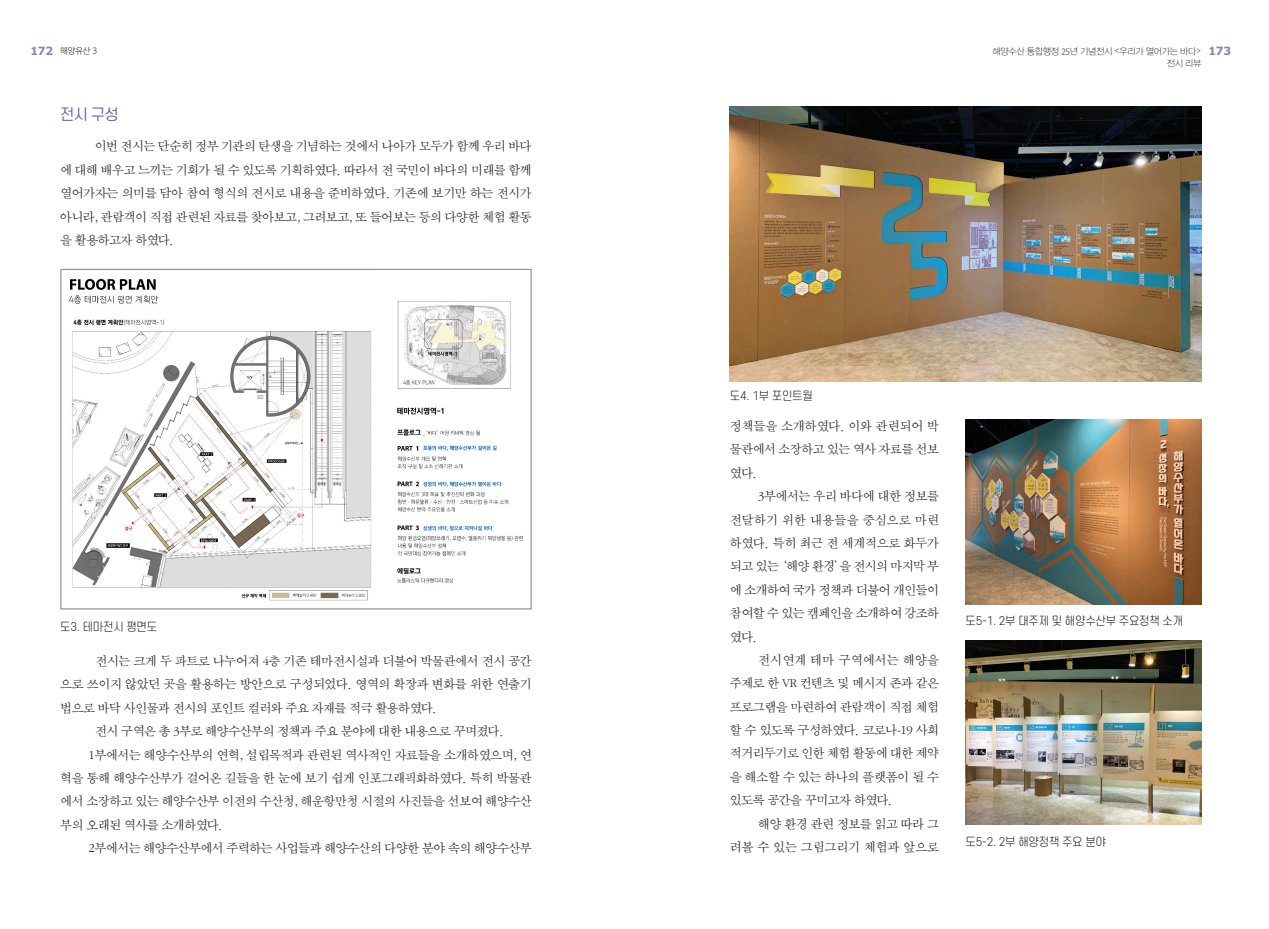
<style>
.page{position:relative;width:1269px;height:929px;background:#fff}
.page>*{position:absolute;margin:0;border:0;box-sizing:border-box;transform-origin:0 0}
.t1{font:15px "S Core Dream 4";color:#6768ad}
.t2{font:13.12px/23.4px "Sand Sm";letter-spacing:-.03em;color:#231f20;text-align:justify}
.t3{font:13.12px/23.4px "Sand Sm";letter-spacing:.005em;color:#231f20;text-align:right}
.t4{font:300 11.25px "S Core Dream 3";letter-spacing:-.025em;color:#231f20}
.t5{font:700 11.25px "Verdana";color:#8684bd}
.t6{font:9px/11.8px "YDVYGO11";letter-spacing:-.025em;color:#231f20;text-align:right}
.t7{font:200 9px "Apple SD Gothic Neo";color:#231f20}
.s1{font-family:"Verdana";font-weight:700;font-size:11.25px;color:#8684bd}
.s2{font-family:"Apple SD Gothic Neo";font-weight:200}
</style>
<div class="page">
<img style="left:69px;top:278px;width:454px;height:323px">
<div style="left:373px;top:270px;width:156px;height:22px;background:#fff"></div>
<img style="left:730px;top:106px;width:471px;height:275px">
<img style="left:965px;top:419px;width:236px;height:185px">
<img style="left:965px;top:640px;width:236px;height:184px">
<p class="t7" style="left:30px;top:46px;width:69px"><span class="s1">172</span> 해양유산 3</p>
<p class="t1" style="left:60px;top:108px;width:60px">전시 구성</p>
<p class="t2" style="left:60px;top:136px;width:473px;text-indent:34px">이번 전시는 단순히 정부 기관의 탄생을 기념하는 것에서 나아가 모두가 함께 우리 바다 에 대해 배우고 느끼는 기회가 될 수 있도록 기획하였다. 따라서 전 국민이 바다의 미래를 함께 열어가자는 의미를 담아 참여 형식의 전시로 내용을 준비하였다. 기존에 보기만 하는 전시가 아니라, 관람객이 직접 관련된 자료를 찾아보고, 그려보고, 또 들어보는 등의 다양한 체험 활동 을 활용하고자 하였다.</p>
<p class="t4" style="left:60px;top:622px;width:99px">도3. 테마전시 평면도</p>
<p class="t2" style="left:95px;top:650px;width:438px">전시는 크게 두 파트로 나누어져 4층 기존 테마전시실과 더불어 박물관에서 전시 공간</p>
<p class="t2" style="left:60px;top:674px;width:473px">으로 쓰이지 않았던 곳을 활용하는 방안으로 구성되었다. 영역의 확장과 변화를 위한 연출기</p>
<p class="t2" style="left:60px;top:697px;width:378px">법으로 바닥 사인물과 전시의 포인트 컬러와 주요 자재를 적극 활용하였다.</p>
<p class="t2" style="left:95px;top:720px;width:410px">전시 구역은 총 3부로 해양수산부의 정책과 주요 분야에 대한 내용으로 꾸며졌다.</p>
<p class="t2" style="left:89px;top:744px;width:444px">1부에서는 해양수산부의 연혁, 설립목적과 관련된 역사적인 자료들을 소개하였으며, 연</p>
<p class="t2" style="left:60px;top:767px;width:473px">혁을 통해 해양수산부가 걸어온 길들을 한 눈에 보기 쉽게 인포그래픽화하였다. 특히 박물관</p>
<p class="t2" style="left:60px;top:791px;width:473px">에서 소장하고 있는 해양수산부 이전의 수산청, 해운항만청 시절의 사진들을 선보여 해양수산</p>
<p class="t2" style="left:60px;top:814px;width:164px">부의 오래된 역사를 소개하였다.</p>
<p class="t2" style="left:89px;top:837px;width:444px">2부에서는 해양수산부에서 주력하는 사업들과 해양수산의 다양한 분야 속의 해양수산부</p>
<p class="t6" style="left:992px;top:46px;width:210px">해양수산 통합행정 <span class="s2">25</span>년 기념전시 <span class="s2">&lt;</span>우리가 열어가는 바다<span class="s2">&gt; </span>전시 리뷰</p>
<p class="t5" style="left:1208px;top:43px;width:24px">173</p>
<p class="t4" style="left:730px;top:390px;width:84px">도4. 1부 포인트월</p>
<p class="t2" style="left:730px;top:415px;width:211px">정책들을 소개하였다. 이와 관련되어 박 물관에서 소장하고 있는 역사 자료를 선보 였다.</p>
<p class="t2" style="left:730px;top:486px;width:211px;text-indent:28px">3부에서는 우리 바다에 대한 정보를 전달하기 위한 내용들을 중심으로 마련 하였다. 특히 최근 전 세계적으로 화두가 되고 있는‘해양 환경’을 전시의 마지막 부 에 소개하여 국가 정책과 더불어 개인들이 참여할 수 있는 캠페인을 소개하여 강조하 였다.</p>
<p class="t2" style="left:730px;top:649px;width:211px;text-indent:28px">전시연계 테마 구역에서는 해양을 주제로 한 VR 컨텐츠 및 메시지 존과 같은 프로그램을 마련하여 관람객이 직접 체험 할 수 있도록 구성하였다. 코로나-19 사회 적거리두기로 인한 체험 활동에 대한 제약 을 해소할 수 있는 하나의 플랫폼이 될 수 있도록 공간을 꾸미고자 하였다.</p>
<p class="t3" style="left:730px;top:813px;width:211px">해양 환경 관련 정보를 읽고 따라 그<br>려볼 수 있는 그림그리기 체험과 앞으로</p>
<p class="t4" style="left:965px;top:615px;width:219px">도5-1. 2부 대주제 및 해양수산부 주요정책 소개</p>
<p class="t4" style="left:965px;top:836px;width:142px">도5-2. 2부 해양정책 주요 분야</p>
</div>
